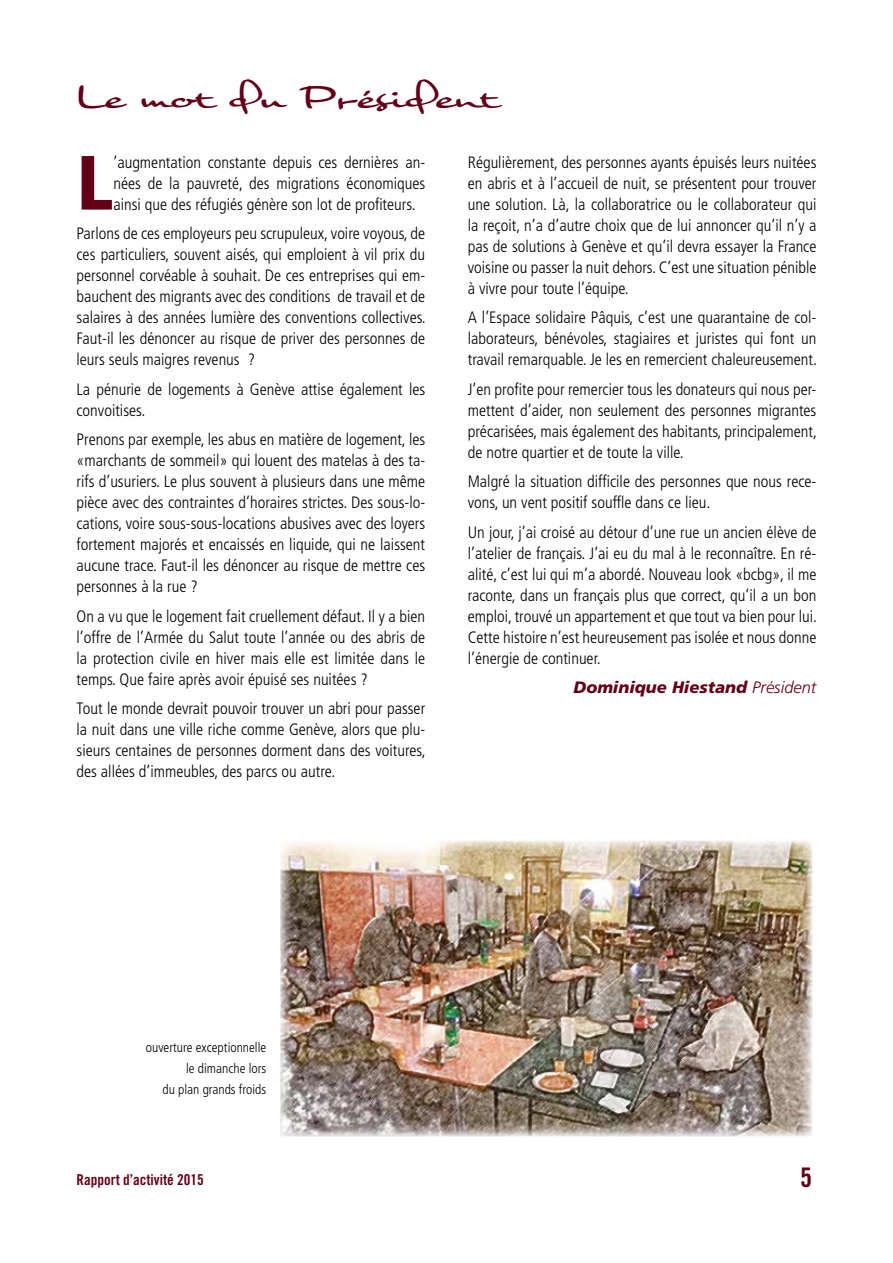
<style>
.page{position:relative;width:893px;height:1263px;background:#fff}
.page>*{position:absolute;margin:0;border:0;box-sizing:border-box;transform-origin:0 0}
.t1{font:900 condensed 76.65px "Frutiger";color:#630017}
.t2{font:36px "Nothing";color:#630017}
.t3{font:27px "Trade Gothic Bold Cond Twenty";color:#630017}
.t4{font:300 condensed 16.5px/21px "Frutiger";color:#000;text-align:justify}
.t5{font:italic 900 16.5px "Frutiger";color:#630017}
.t6{font:15px "Trade Gothic Bold Cond Twenty";color:#630017}
.t7{font:300 condensed 13.5px/21px "Frutiger";color:#000;text-align:right}
.s1{font-weight:300}
</style>
<div class="page">
<img style="left:280px;top:841px;width:532px;height:295px">
<h2 class="t2" style="left:77px;top:73px;width:424px">Le mot du Président</h2>
<h1 class="t1" style="left:77px;top:137px;width:38px">L</h1>
<p class="t4" style="left:113px;top:152px;width:313px">’augmentation constante depuis ces dernières an&shy;nées de la pauvreté, des migrations économiques ainsi que des réfugiés génère son lot de profiteurs.</p>
<p class="t4" style="left:77px;top:223px;width:351px">Parlons de ces employeurs peu scrupuleux, voire voyous, de ces particuliers, souvent aisés, qui emploient à vil prix du personnel corvéable à souhait. De ces entreprises qui em&shy;bauchent des migrants avec des conditions de travail et de salaires à des années lumière des conventions collectives.<br>Faut-il les dénoncer au risque de priver des personnes de leurs seuls maigres revenus ?</p>
<p class="t4" style="left:77px;top:379px;width:350px">La pénurie de logements à Genève attise également les convoitises.</p>
<p class="t4" style="left:77px;top:429px;width:350px">Prenons par exemple, les abus en matière de logement, les «marchants de sommeil» qui louent des matelas à des ta&shy;rifs d’usuriers. Le plus souvent à plusieurs dans une même pièce avec des contraintes d’horaires strictes. Des sous-lo&shy;cations, voire sous-sous-locations abusives avec des loyers fortement majorés et encaissés en liquide, qui ne laissent aucune trace. Faut-il les dénoncer au risque de mettre ces personnes à la rue ?</p>
<p class="t4" style="left:77px;top:606px;width:350px">On a vu que le logement fait cruellement défaut. Il y a bien l’offre de l’Armée du Salut toute l’année ou des abris de la protection civile en hiver mais elle est limitée dans le temps. Que faire après avoir épuisé ses nuitées ?</p>
<p class="t4" style="left:77px;top:698px;width:351px">Tout le monde devrait pouvoir trouver un abri pour passer la nuit dans une ville riche comme Genève, alors que plu&shy;sieurs centaines de personnes dorment dans des voitures, des allées d’immeubles, des parcs ou autre.</p>
<p class="t4" style="left:468px;top:152px;width:350px">Régulièrement, des personnes ayants épuisés leurs nuitées en abris et à l’accueil de nuit, se présentent pour trouver une solution. Là, la collaboratrice ou le collaborateur qui la reçoit, n’a d’autre choix que de lui annoncer qu’il n’y a pas de solutions à Genève et qu’il devra essayer la France voisine ou passer la nuit dehors. C’est une situation pénible à vivre pour toute l’équipe.</p>
<p class="t4" style="left:468px;top:307px;width:351px">A l’Espace solidaire Pâquis, c’est une quarantaine de col&shy;laborateurs, bénévoles, stagiaires et juristes qui font un travail remarquable. Je les en remercient chaleureusement.</p>
<p class="t4" style="left:468px;top:379px;width:351px">J’en profite pour remercier tous les donateurs qui nous per&shy;mettent d’aider, non seulement des personnes migrantes précarisées, mais également des habitants, principalement, de notre quartier et de toute la ville.</p>
<p class="t4" style="left:468px;top:471px;width:350px">Malgré la situation difficile des personnes que nous rece&shy;vons, un vent positif souffle dans ce lieu.</p>
<p class="t4" style="left:468px;top:522px;width:351px">Un jour, j’ai croisé au détour d’une rue un ancien élève de l’atelier de français. J’ai eu du mal à le reconnaître. En ré&shy;alité, c’est lui qui m’a abordé. Nouveau look «bcbg», il me raconte, dans un français plus que correct, qu’il a un bon emploi, trouvé un appartement et que tout va bien pour lui.<br>Cette histoire n’est heureusement pas isolée et nous donne l’énergie de continuer.</p>
<p class="t5" style="left:573px;top:678px;width:244px">Dominique Hiestand <span class="s1">Président</span></p>
<p class="t7" style="left:146px;top:1037px;width:122px">ouverture exceptionnelle le dimanche lors<br>du plan grands froids</p>
<p class="t6" style="left:77px;top:1171px;width:129px">Rapport d’activité 2015</p>
<h3 class="t3" style="left:800px;top:1161px;width:13px">5</h3>
</div>
